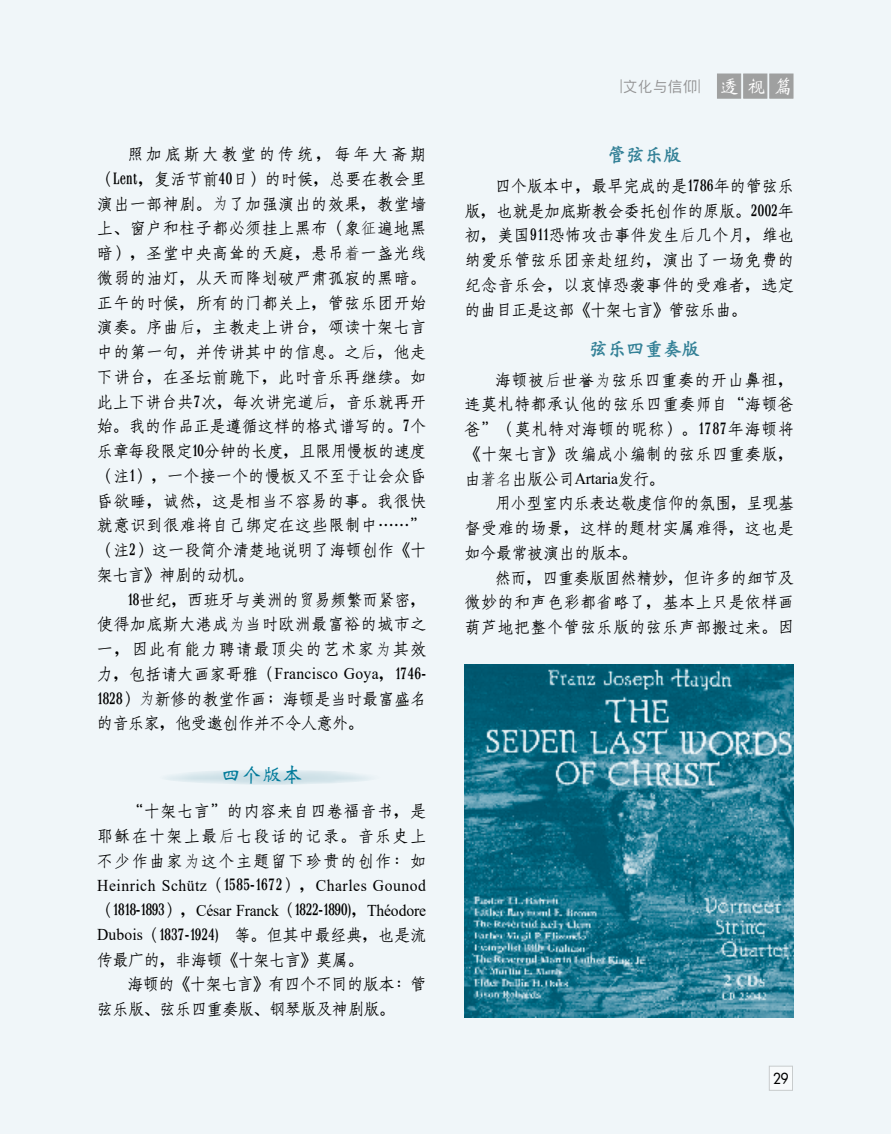
<style>
.page{position:relative;width:891px;height:1134px;background:#f0f6f9}
.page>*{position:absolute;margin:0;border:0;box-sizing:border-box;transform-origin:0 0}
.t1{font:21px "Han Wang Wei Bei Medium Gb 5";color:#007a9a}
.t2{font:19.5px "Han Wang Kai Bold Gb 5";color:#348197;scale:.95 1}
.t3{font:16.5px/24.8px "Han Wang Fang Song Medium Gb 5";letter-spacing:.05em;color:#000;text-align:justify;scale:.95 1}
.t4{font:16.5px "Times New Roman";letter-spacing:.03em;color:#000;scale:.95 1}
.t5{font:16.5px/24.8px "Han Wang Fang Song Medium Gb 5";color:#000;scale:.95 1}
.t6{font:15px "Han Wang Hei Medium Gb 5";color:#949495}
.t7{font:14.85px "Futura Md";color:#000;scale:.91 1}
.s1{font-family:"Fang Song"}
.s2{font-family:"Times New Roman"}
.s3{font-family:"Han Wang Fang Song Medium Gb 5"}
.s4{font-family:"Han Wang Wei Bei Medium Gb 5";font-size:19.5px;color:#fff}
</style>
<div class="page">
<svg style="left:158px;top:770px;width:224px;height:15px;fill:#d8e7ec"></svg>
<img style="left:465px;top:665px;width:329px;height:353px">
<div style="left:770px;top:74px;width:23px;height:24px;background:#9fa0a0"></div>
<div style="left:743px;top:74px;width:24px;height:24px;background:#9fa0a0;border:1px solid #9fa0a0"></div>
<div style="left:717px;top:74px;width:24px;height:24px;background:#9fa0a0"></div>
<div style="left:769px;top:1066px;width:24px;height:25px;background:#f7fafb;border:1px solid #9fa0a0"></div>
<p class="t3" style="left:97px;top:142px;width:348px;text-indent:30px">照加底斯大教堂的傳統，每年大齋期（Lent，復活節前40日）的時候，總要在教會裡演出一部神劇。<span class="s1">为</span>了加強演出的效果，教堂牆上、窗戶和柱子都必須掛上黑布（象<span class="s1">征</span>遍地黑暗），聖堂中央高聳的天庭，懸吊<span class="s1">着</span>一盞光線微弱的油燈，從天而降劃破嚴肅孤寂的黑暗。正午的時候，所有的門都關上，管弦樂團開始演奏。序曲<span class="s1">后</span>，主教走上講台，頌讀十架七言中的第一句，並傳講其中的信息。之<span class="s1">后</span>，他走下講台，在聖壇前跪下，此時音樂再繼續。如此上下講台共7次，每次講完道<span class="s1">后</span>，音樂就再開始。我的作品正是遵循這樣的格式譜寫的。7個樂章每段限定10分鐘的長度，且限用慢板的速度（註1），一個接一個的慢板又不至<span class="s1">于</span>讓會眾昏昏欲睡，誠然，這是相當不容易的事。我很快就意識到很難將自己綁定在這些限制中……”（註2）這一段簡介清楚地說明了海頓創作《十架七言》神劇的動機。</p>
<p class="t3" style="left:97px;top:587px;width:348px;text-indent:30px">18世紀，西班牙與美洲的貿易頻繁而緊密，使得加底斯大港成<span class="s1">为</span>當時歐洲最富裕的城巿之一，因此有能力聘請最頂尖的藝術家<span class="s1">为</span>其效力，包括請大畫家哥雅（<span class="s2">Francisco Goya</span>，1746- 1828）<span class="s1">为</span>新修的教堂作畫；海頓是當時最富盛名的音樂家，他受邀創作並不令人意外。</p>
<p class="t1" style="left:221px;top:764px;width:83px">四個版本</p>
<p class="t3" style="left:97px;top:799px;width:348px;text-indent:30px">“十架七言”的內容來自四卷福音書，是耶穌在十架上最<span class="s1">后</span>七段話的記錄。音樂史上不少作曲家<span class="s1">为</span>這個主題留下珍貴的創作：如</p>
<p class="t4" style="left:97px;top:874px;width:348px">Heinrich Schütz<span class="s3">（1585-1672），</span>Charles Gounod</p>
<p class="t3" style="left:97px;top:898px;width:348px">（1818-1893），<span class="s2">César Franck</span>（1822-1890)，<span class="s2">Théodore Dubois</span>（1837-1924)　等。但其中最經典，也是流傳最廣的，非海頓《十架七言》莫屬。</p>
<p class="t5" style="left:97px;top:972px;width:348px;text-indent:30px">海頓的《十架七言》有四個不同的版本：管弦樂版、弦樂四重奏版、鋼琴版及神劇版。</p>
<p class="t6" style="left:620px;top:79px;width:174px">|文化與信仰| <span class="s4">透視篇</span></p>
<p class="t2" style="left:607px;top:145px;width:79px">管弦樂版</p>
<p class="t3" style="left:465px;top:174px;width:348px;text-indent:30px">四個版本中，最早完成的是1786年的管弦樂版，也就是加底斯教會委託創作的原版。2002年初，美國911恐怖攻擊事件發生<span class="s1">后</span>幾個月，維也納愛樂管弦樂團親赴紐約，演出了一場免費的紀念音樂會，以哀悼恐襲事件的受難者，選定的曲目正是這部《十架七言》管弦樂曲。</p>
<p class="t2" style="left:589px;top:339px;width:119px">弦樂四重奏版</p>
<p class="t3" style="left:465px;top:367px;width:348px;text-indent:30px">海頓被<span class="s1">后</span>世譽<span class="s1">为</span>弦樂四重奏的開山鼻祖，連莫札特都承認他的弦樂四重奏師自“海頓爸爸”（莫札特對海頓的暱稱）。1787年海頓將《十架七言》改編成小編制的弦樂四重奏版，由<span class="s1">著名</span>出版公司<span class="s2">Artaria</span>發行。</p>
<p class="t3" style="left:465px;top:491px;width:348px;text-indent:30px">用小型室內樂表達敬虔信仰的氛圍，呈現基督受難的場景，這樣的題材實屬難得，這也是如今最常被演出的版本。</p>
<p class="t3" style="left:465px;top:565px;width:348px;text-indent:30px">然而，四重奏版固然精妙，但許多的細節及微妙的和聲色彩都省略了，基本上只是依樣畫葫蘆地把整個管弦樂版的弦樂聲部搬過來。因</p>
<p class="t7" style="left:773px;top:1068px;width:18px">29</p>
</div>
